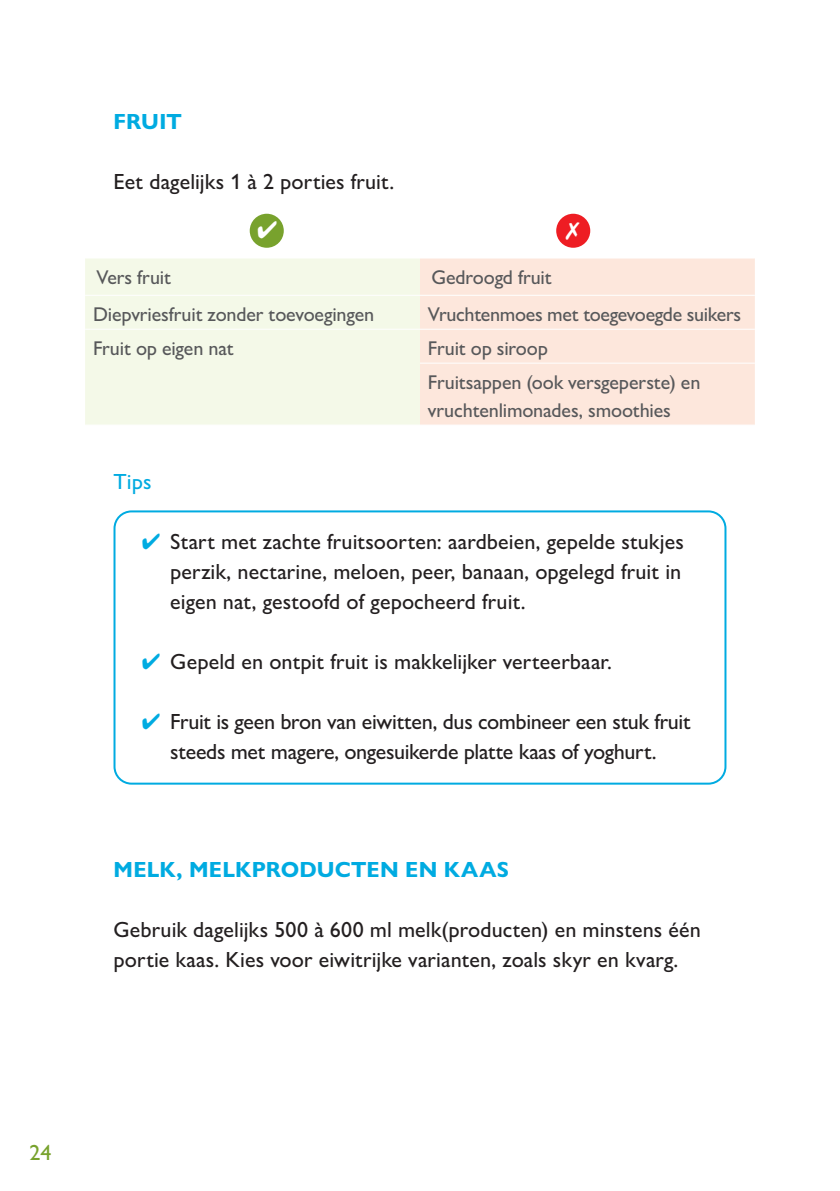
<style>
.page{position:relative;width:840px;height:1191px;background:#fff}
.page>*{position:absolute;margin:0;border:0;box-sizing:border-box;transform-origin:0 0}
.t1{font:500 22px/30px "Gill Sans Nova";color:#231f20;text-align:justify}
.t2{font:700 22px "Gill Sans Nova";letter-spacing:.01em;color:#00abe1}
.t3{font:500 22px "Gill Sans Nova";color:#00abe1}
.t4{font:500 22px "Gill Sans Nova";color:#78a22d}
.t5{font:500 20px/34px "Gill Sans Nova";letter-spacing:-.01em;color:#57585a}
.s1{color:#00abe1}
</style>
<div class="page">
<div style="left:85px;top:258px;width:335px;height:166px;background:#f4f9e8"></div>
<div style="left:420px;top:258px;width:334px;height:166px;background:#fde7dc"></div>
<hr style="left:85px;top:295px;width:335px;height:1px;background:#fff">
<hr style="left:420px;top:295px;width:334px;height:1px;background:#fff">
<hr style="left:85px;top:329px;width:335px;height:1px;background:#fff">
<hr style="left:420px;top:329px;width:334px;height:1px;background:#fff">
<hr style="left:420px;top:363px;width:334px;height:1px;background:#fff">
<div style="left:249px;top:214px;width:34px;height:34px;background:#78a22d;border-radius:50%"></div>
<div style="left:556px;top:214px;width:34px;height:34px;background:#ee1d23;border-radius:50%"></div>
<div style="left:113px;top:510px;width:613px;height:274px;border:2px solid #00abe1;border-radius:17px"></div>
<p class="t2" style="left:113px;top:108px;width:70px">FRUIT</p>
<p class="t1" style="left:113px;top:167px;width:282px">Eet dagelijks 1 à 2 porties fruit.</p>
<p class="t5" style="left:96px;top:260px;width:76px">Vers fruit</p>
<p class="t5" style="left:431px;top:260px;width:122px">Gedroogd fruit</p>
<p class="t5" style="left:93px;top:297px;width:282px">Diepvriesfruit zonder toevoegingen</p>
<p class="t5" style="left:428px;top:297px;width:314px">Vruchtenmoes met toegevoegde suikers</p>
<p class="t5" style="left:93px;top:331px;width:142px">Fruit op eigen nat</p>
<p class="t5" style="left:428px;top:331px;width:274px">Fruit op siroop<br>Fruitsappen (ook versgeperste) en</p>
<p class="t5" style="left:428px;top:393px;width:244px">vruchtenlimonades, smoothies</p>
<p class="t3" style="left:113px;top:468px;width:39px">Tips</p>
<p class="t1" style="left:170px;top:526px;width:515px;text-indent:-28px"><span class="s1">✔</span> Start met zachte fruitsoorten: aardbeien, gepelde stukjes perzik, nectarine, meloen, peer, banaan, opgelegd fruit in eigen nat, gestoofd of gepocheerd fruit.</p>
<p class="t1" style="left:142px;top:646px;width:471px"><span class="s1">✔</span> Gepeld en ontpit fruit is makkelijker verteerbaar.</p>
<p class="t1" style="left:142px;top:706px;width:550px;text-align:center"><span class="s1">✔</span> Fruit is geen bron van eiwitten, dus combineer een stuk fruit steeds met magere, ongesuikerde platte kaas of yoghurt.</p>
<p class="t2" style="left:113px;top:855px;width:397px">MELK, MELKPRODUCTEN EN KAAS</p>
<p class="t1" style="left:113px;top:914px;width:588px">Gebruik dagelijks 500 à 600 ml melk(producten) en minstens één portie kaas. Kies voor eiwitrijke varianten, zoals skyr en kvarg.</p>
<p class="t4" style="left:29px;top:1138px;width:23px">24</p>
</div>
